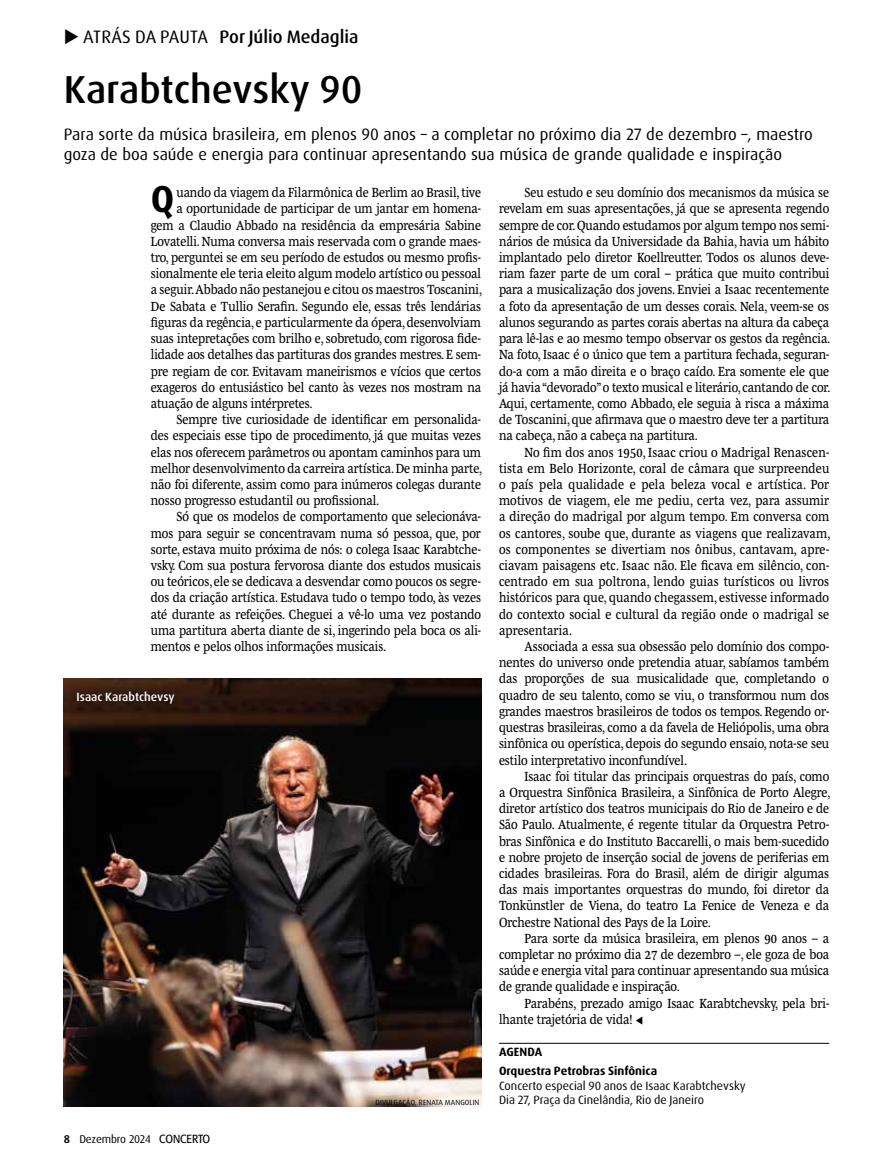
<style>
.page{position:relative;width:893px;height:1170px;background:#fff}
.page>*{position:absolute;margin:0;border:0;box-sizing:border-box;transform-origin:0 0}
.t1{font:500 39px "Dax Pro";color:#000}
.t2{font:700 37.5px "Dax Pro";color:#000}
.t3{font:500 18px "Dax Pro";color:#000}
.t4{font:16.5px/19.8px "Dax Pro";color:#000}
.t5{font:13.5px/16.2px "Mencken Std Text";color:#000;text-align:justify;scale:.9 1}
.t6{font:12px/14.4px "Dax Pro";color:#000}
.t7{font:700 12px/18.6px "Dax Pro";color:#000}
.t8{font:500 12px "Dax Pro";color:#fff}
.t9{font:11.25px "Dax Pro";letter-spacing:-.02em;color:#000}
.t10{font:7.5px "Dax Pro";letter-spacing:.01em;color:#000}
.s1{font-weight:400}
.s2{font-weight:700}
.s3{font-family:"Formata";font-size:11.7px}
</style>
<div class="page">
<hr style="left:499px;top:1042px;width:330px;height:1px;background:#000">
<img style="left:64px;top:678px;width:417px;height:428px">
<div style="left:70px;top:683px;width:112px;height:27px;background:#000;opacity:.75"></div>
<h3 class="t3" style="left:64px;top:25px;width:296px">◆ <span class="s1">ATRÁS DA PAUTA</span> Por Júlio Medaglia</h3>
<h1 class="t1" style="left:64px;top:64px;width:300px">Karabtchevsky 90</h1>
<p class="t4" style="left:64px;top:124px;width:751px">Para sorte da música brasileira, em plenos 90 anos – a completar no próximo dia 27 de dezembro –, maestro goza de boa saúde e energia para continuar apresentando sua música de grande qualidade e inspiração</p>
<h2 class="t2" style="left:151px;top:175px;width:25px">Q</h2>
<p class="t5" style="left:176px;top:184px;width:340px">uando da viagem da Filarmônica de Berlim ao Brasil, tive</p>
<p class="t5" style="left:176px;top:200px;width:340px">a oportunidade de participar de um jantar em homena-</p>
<p class="t5" style="left:151px;top:217px;width:368px">gem a Claudio Abbado na residência da empresária Sabine</p>
<p class="t5" style="left:151px;top:233px;width:368px">Lovatelli. Numa conversa mais reservada com o grande maes-</p>
<p class="t5" style="left:151px;top:249px;width:368px">tro, perguntei se em seu período de estudos ou mesmo profis-</p>
<p class="t5" style="left:151px;top:265px;width:368px">sionalmente ele teria eleito algum modelo artístico ou pessoal</p>
<p class="t5" style="left:151px;top:281px;width:370px">a seguir. Abbado não pestanejou e citou os maestros Toscanini,</p>
<p class="t5" style="left:151px;top:298px;width:368px">De Sabata e Tullio Serafin. Segundo ele, essas três lendárias</p>
<p class="t5" style="left:151px;top:314px;width:368px">figuras da regência, e particularmente da ópera, desenvolviam</p>
<p class="t5" style="left:151px;top:330px;width:368px">suas intepretações com brilho e, sobretudo, com rigorosa fide-</p>
<p class="t5" style="left:151px;top:346px;width:368px">lidade aos detalhes das partituras dos grandes mestres. E sem-</p>
<p class="t5" style="left:151px;top:362px;width:368px">pre regiam de cor. Evitavam maneirismos e vícios que certos</p>
<p class="t5" style="left:151px;top:379px;width:368px">exageros do entusiástico bel canto às vezes nos mostram na</p>
<p class="t5" style="left:151px;top:395px;width:181px">atuação de alguns intérpretes.</p>
<p class="t5" style="left:176px;top:411px;width:340px">Sempre tive curiosidade de identificar em personalida-</p>
<p class="t5" style="left:151px;top:427px;width:368px">des especiais esse tipo de procedimento, já que muitas vezes</p>
<p class="t5" style="left:151px;top:443px;width:368px">elas nos oferecem parâmetros ou apontam caminhos para um</p>
<p class="t5" style="left:151px;top:460px;width:370px">melhor desenvolvimento da carreira artística. De minha parte,</p>
<p class="t5" style="left:151px;top:476px;width:368px">não foi diferente, assim como para inúmeros colegas durante</p>
<p class="t5" style="left:151px;top:492px;width:255px">nosso progresso estudantil ou profissional.</p>
<p class="t5" style="left:176px;top:508px;width:340px">Só que os modelos de comportamento que selecionáva-</p>
<p class="t5" style="left:151px;top:524px;width:368px">mos para seguir se concentravam numa só pessoa, que, por</p>
<p class="t5" style="left:151px;top:541px;width:368px">sorte, estava muito próxima de nós: o colega Isaac Karabtche-</p>
<p class="t5" style="left:151px;top:557px;width:368px">vsky. Com sua postura fervorosa diante dos estudos musicais</p>
<p class="t5" style="left:151px;top:573px;width:368px">ou teóricos, ele se dedicava a desvendar como poucos os segre-</p>
<p class="t5" style="left:151px;top:589px;width:368px">dos da criação artística. Estudava tudo o tempo todo, às vezes</p>
<p class="t5" style="left:151px;top:605px;width:368px">até durante as refeições. Cheguei a vê-lo uma vez postando</p>
<p class="t5" style="left:151px;top:622px;width:368px">uma partitura aberta diante de si, ingerindo pela boca os ali-</p>
<p class="t5" style="left:151px;top:638px;width:263px">mentos e pelos olhos informações musicais.</p>
<p class="t8" style="left:77px;top:688px;width:100px">Isaac Karabtchevsy</p>
<p class="t9" style="left:64px;top:1131px;width:148px"><span class="s2">8</span> Dezembro 2024 <span class="s3">CONCERTO</span></p>
<p class="t10" style="left:376px;top:1097px;width:105px">DIVULGAÇÃO, RENATA MANGOLIN</p>
<p class="t5" style="left:499px;top:184px;width:370px;text-indent:26px">Seu estudo e seu domínio dos mecanismos da música se revelam em suas apresentações, já que se apresenta regendo sempre de cor. Quando estudamos por algum tempo nos semi&shy;nários de música da Universidade da Bahia, havia um hábito implantado pelo diretor Koellreutter. Todos os alunos deve&shy;riam fazer parte de um coral – prática que muito contribui para a musicalização dos jovens. Enviei a Isaac recentemente a foto da apresentação de um desses corais. Nela, veem-se os alunos segurando as partes corais abertas na altura da cabeça para lê-las e ao mesmo tempo observar os gestos da regência.<br>Na foto, Isaac é o único que tem a partitura fechada, seguran&shy;do-a com a mão direita e o braço caído. Era somente ele que já havia “devorado” o texto musical e literário, cantando de cor.<br>Aqui, certamente, como Abbado, ele seguia à risca a máxima de Toscanini, que afirmava que o maestro deve ter a partitura na cabeça, não a cabeça na partitura.</p>
<p class="t5" style="left:499px;top:443px;width:370px;text-indent:26px">No fim dos anos 1950, Isaac criou o Madrigal Renascen&shy;tista em Belo Horizonte, coral de câmara que surpreendeu o país pela qualidade e pela beleza vocal e artística. Por motivos de viagem, ele me pediu, certa vez, para assumir a direção do madrigal por algum tempo. Em conversa com os cantores, soube que, durante as viagens que realizavam, os componentes se divertiam nos ônibus, cantavam, apre&shy;ciavam paisagens etc. Isaac não. Ele ficava em silêncio, con&shy;centrado em sua poltrona, lendo guias turísticos ou livros históricos para que, quando chegassem, estivesse informado do contexto social e cultural da região onde o madrigal se apresentaria.</p>
<p class="t5" style="left:499px;top:638px;width:368px;text-indent:26px">Associada a essa sua obsessão pelo domínio dos compo&shy;nentes do universo onde pretendia atuar, sabíamos também das proporções de sua musicalidade que, completando o quadro de seu talento, como se viu, o transformou num dos grandes maestros brasileiros de todos os tempos. Regendo or&shy;questras brasileiras, como a da favela de Heliópolis, uma obra sinfônica ou operística, depois do segundo ensaio, nota-se seu estilo interpretativo inconfundível.</p>
<p class="t5" style="left:499px;top:767px;width:370px;text-indent:26px">Isaac foi titular das principais orquestras do país, como a Orquestra Sinfônica Brasileira, a Sinfônica de Porto Alegre, diretor artístico dos teatros municipais do Rio de Janeiro e de São Paulo. Atualmente, é regente titular da Orquestra Petro&shy;bras Sinfônica e do Instituto Baccarelli, o mais bem-sucedido e nobre projeto de inserção social de jovens de periferias em cidades brasileiras. Fora do Brasil, além de dirigir algumas das mais importantes orquestras do mundo, foi diretor da Tonkünstler de Viena, do teatro La Fenice de Veneza e da Orchestre National des Pays de la Loire.</p>
<p class="t5" style="left:499px;top:929px;width:368px;text-indent:26px">Para sorte da música brasileira, em plenos 90 anos – a completar no próximo dia 27 de dezembro –, ele goza de boa saúde e energia vital para continuar apresentando sua música de grande qualidade e inspiração.</p>
<p class="t5" style="left:499px;top:994px;width:368px;text-indent:26px">Parabéns, prezado amigo Isaac Karabtchevsky, pela bri&shy;lhante trajetória de vida! ▼</p>
<p class="t7" style="left:499px;top:1042px;width:160px">AGENDA<br>Orquestra Petrobras Sinfônica</p>
<p class="t6" style="left:499px;top:1078px;width:248px">Concerto especial 90 anos de Isaac Karabtchevsky<br>Dia 27, Praça da Cinelândia, Rio de Janeiro</p>
</div>
